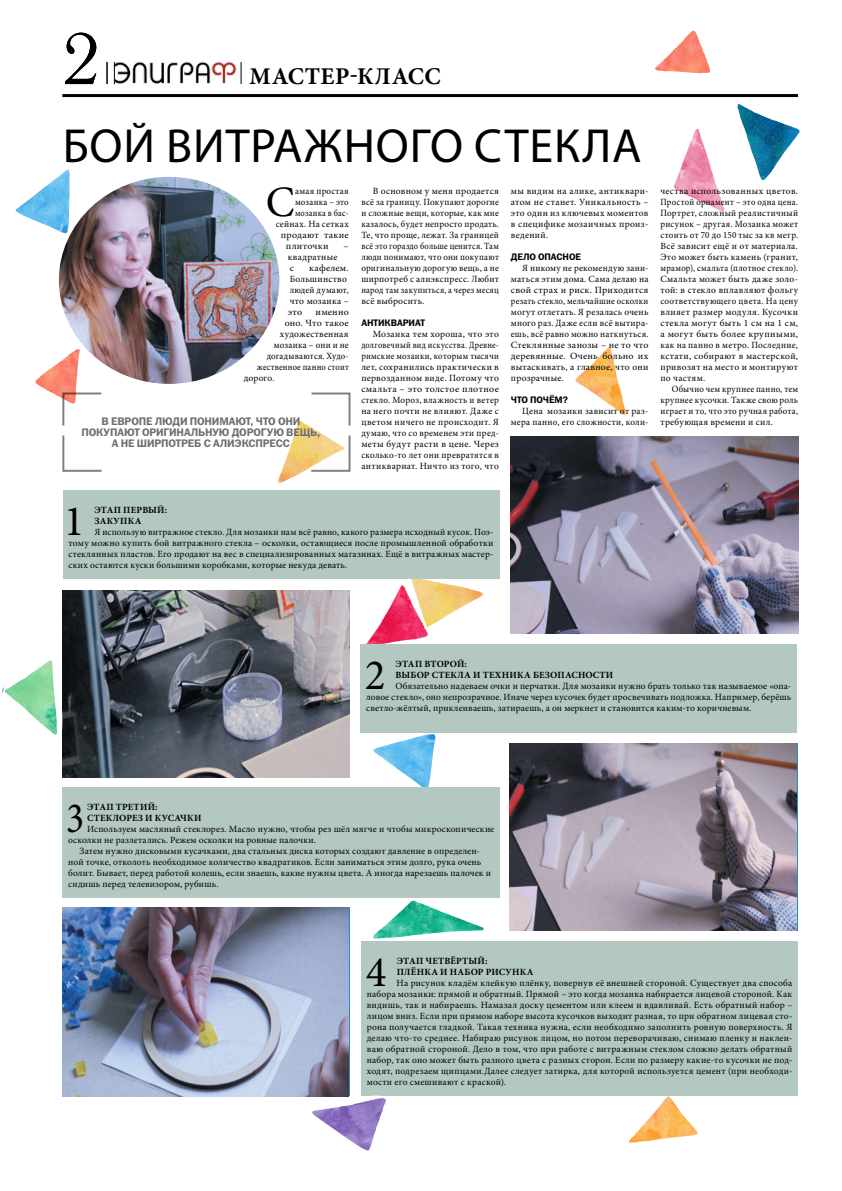
<style>
.page{position:relative;width:842px;height:1191px;background:#fff}
.page>*{position:absolute;margin:0;border:0;box-sizing:border-box;transform-origin:0 0}
.t1{font:72px "Literaturnaya";color:#000}
.t2{font:48px "Myriad Pro";letter-spacing:.02em;color:#000}
.t3{font:43.3px "Minion Pro";color:#000}
.t4{font:43.3px "Minion Pro";color:#000;scale:.87 1}
.t5{font:700 24px "Minion Pro";letter-spacing:.025em;color:#000}
.t6{font:11px "Franklin Gothic Demi C";letter-spacing:.025em;color:#6d6e71}
.t7{font:9.5px/11px "Minion Pro";letter-spacing:.02em;color:#000;text-align:justify}
.t8{font:700 9.5px/11px "Minion Pro";letter-spacing:.025em;color:#000}
.t9{font:9.5px/11px "Minion Pro";letter-spacing:.02em;color:#000;text-align:justify;scale:.94 1}
.t10{font:9.5px/11px "Minion Pro";letter-spacing:.02em;color:#000;scale:1.05 1}
.t11{font:9.5px "Franklin Gothic Demi C";letter-spacing:-.005em;color:#000}
.t12{font:9.5px "Minion Pro";letter-spacing:.02em;color:#000;scale:.93 1}
.t13{font:9.5px "Minion Pro";letter-spacing:.02em;color:#000;scale:.9 1}
.t14{font:9.5px "Minion Pro";letter-spacing:.02em;color:#000;scale:.96 1}
.t15{font:9.5px "Minion Pro";letter-spacing:.02em;color:#000;scale:.89 1}
.t16{font:9.5px "Minion Pro";letter-spacing:.02em;color:#000;scale:.95 1}
</style>
<div class="page">
<svg style="left:575px;top:347px;width:51px;height:68px"></svg>
<svg style="left:629px;top:1096px;width:69px;height:47px"></svg>
<svg style="left:673px;top:103px;width:127px;height:109px"></svg>
<svg style="left:368px;top:900px;width:122px;height:42px"></svg>
<svg style="left:368px;top:733px;width:71px;height:55px"></svg>
<svg style="left:655px;top:30px;width:55px;height:44px"></svg>
<svg style="left:360px;top:579px;width:128px;height:74px"></svg>
<img style="left:509px;top:743px;width:288px;height:188px">
<img style="left:511px;top:436px;width:287px;height:198px">
<img style="left:62px;top:908px;width:287px;height:188px">
<div style="left:63px;top:491px;width:436px;height:88px;background:#b3c8c0"></div>
<div style="left:361px;top:645px;width:436px;height:88px;background:#b3c8c0"></div>
<div style="left:63px;top:788px;width:437px;height:110px;background:#b3c8c0"></div>
<img style="left:59px;top:177px;width:220px;height:207px">
<div style="left:361px;top:942px;width:437px;height:154px;background:#b3c8c0"></div>
<img style="left:62px;top:590px;width:288px;height:187px">
<svg style="left:62px;top:435px;width:40px;height:37px"></svg>
<svg style="left:35px;top:341px;width:68px;height:85px"></svg>
<svg style="left:278px;top:392px;width:73px;height:91px"></svg>
<svg style="left:309px;top:1095px;width:79px;height:56px"></svg>
<svg style="left:15px;top:169px;width:61px;height:67px"></svg>
<svg style="left:2px;top:656px;width:62px;height:88px"></svg>
<hr style="left:62px;top:94px;width:736px;height:3px;background:#000">
<svg style="left:107px;top:62px;width:1px;height:22px"></svg>
<img style="left:114px;top:61px;width:123px;height:24px">
<svg style="left:241px;top:62px;width:1px;height:22px"></svg>
<h1 class="t1" style="left:62px;top:17px;width:40px">2</h1>
<h3 class="t5" style="left:250px;top:59px;width:193px">Мастер-класс</h3>
<h2 class="t2" style="left:63px;top:116px;width:580px">Бой витражного стекла</h2>
<h3 class="t3" style="left:266px;top:173px;width:30px">С</h3>
<p class="t16" style="left:295px;top:185px;width:58px">амая простая</p>
<p class="t7" style="left:361px;top:186px;width:139px;text-indent:11px">В основном у меня продается всё за границу. Покупают дорогие и сложные вещи, которые, как мне казалось, будет непросто продать.<br>Те, что проще, лежат. За границей всё это гораздо больше ценится. Там люди понимают, что они покупают оригинальную дорогую вещь, а не ширпотреб с алиэкспресс. Любит народ там закупиться, а через месяц всё выбросить.</p>
<p class="t11" style="left:361px;top:317px;width:13px">Анти</p>
<p class="t11" style="left:385px;top:317px;width:13px">квариат</p>
<p class="t7" style="left:361px;top:329px;width:139px;text-indent:11px">Мозаика тем хороша, что это долговечный вид искусства. Древне&shy;римские мозаики, которым тысячи лет, сохранились практически в первозданном виде. Потому что смальта – это толстое плотное стекло. Мороз, влажность и ветер на него почти не влияют. Даже с цветом ничего не происходит. Я думаю, что со временем эти пред&shy;меты будут расти в цене. Через сколько-то лет они превратятся в антиквариат. Ничто из того, что</p>
<p class="t7" style="left:511px;top:186px;width:139px">мы видим на алике, антиквари&shy;атом не станет. Уникальность – это один из ключевых моментов в специфике мозаичных произ&shy;ведений.</p>
<p class="t11" style="left:511px;top:251px;width:59px">Дело опасное</p>
<p class="t7" style="left:511px;top:263px;width:139px;text-indent:11px">Я никому не рекомендую зани&shy;маться этим дома. Сама делаю на свой страх и риск. Приходится резать стекло, мельчайшие осколки могут отлетать. Я резалась очень много раз. Даже если всё вытира&shy;ешь, всё равно можно наткнуться.<br>Стеклянные занозы – не то что деревянные. Очень больно их вытаскивать, а главное, что они прозрачные.</p>
<p class="t11" style="left:511px;top:394px;width:58px">Что поч ём?</p>
<p class="t7" style="left:511px;top:406px;width:139px;text-align:right">Цена мозаики зависит от раз&shy;мера панно, его сложности, коли-</p>
<p class="t12" style="left:295px;top:196px;width:59px">мозаика – это</p>
<p class="t15" style="left:295px;top:207px;width:62px">мозаика в бас-</p>
<p class="t7" style="left:276px;top:219px;width:75px">сейнах. На сетках</p>
<p class="t10" style="left:281px;top:230px;width:66px">продают такие</p>
<p class="t10" style="left:286px;top:241px;width:42px">плиточки</p>
<p class="t10" style="left:344px;top:241px;width:6px">–</p>
<p class="t7" style="left:288px;top:252px;width:51px">квадратные с</p>
<p class="t10" style="left:288px;top:263px;width:60px;text-indent:21px">кафелем.<br>Большинство людей думают, что мозаика – это</p>
<p class="t10" style="left:316px;top:307px;width:33px">именно</p>
<p class="t10" style="left:285px;top:318px;width:62px">оно. Что такое</p>
<p class="t7" style="left:280px;top:329px;width:70px">художественная</p>
<p class="t14" style="left:274px;top:339px;width:80px">мозаика – они и не</p>
<p class="t12" style="left:267px;top:350px;width:90px">догадываются. Худо-</p>
<p class="t13" style="left:257px;top:361px;width:104px">жественное панно стоит</p>
<p class="t7" style="left:244px;top:373px;width:32px">дорого.</p>
<p class="t6" style="left:101px;top:415px;width:24px">В Евро</p>
<p class="t6" style="left:139px;top:415px;width:67px">пе люди понима</p>
<p class="t6" style="left:235px;top:415px;width:28px">ют, что</p>
<p class="t6" style="left:278px;top:415px;width:9px">они</p>
<p class="t6" style="left:82px;top:426px;width:69px">покупают ори</p>
<p class="t6" style="left:164px;top:426px;width:14px">гина</p>
<p class="t6" style="left:191px;top:426px;width:57px">льную доро</p>
<p class="t6" style="left:261px;top:426px;width:61px">гую вещь,</p>
<p class="t6" style="left:112px;top:437px;width:6px">ане</p>
<p class="t6" style="left:137px;top:437px;width:39px">ширпотре</p>
<p class="t6" style="left:194px;top:437px;width:97px">б с алиэкспресс</p>
<p class="t7" style="left:660px;top:186px;width:139px">чества использованных цветов.<br>Простой орнамент – это одна цена.<br>Портрет, сложный реалистичный рисунок – другая. Мозаика может стоить от 70 до 150 тыс за кв метр.<br>Всё зависит ещё и от материала.<br>Это может быть камень (гранит, мрамор), смальта (плотное стекло).<br>Смальта может быть даже золо&shy;той: в стекло вплавляют фольгу соответствующего цвета. На цену влияет размер модуля. Кусочки стекла могут быть 1 см на 1 см, а могут быть более крупными, как на панно в метро. Последние, кстати, собирают в мастерской, привозят на место и монтируют по частям.</p>
<p class="t9" style="left:660px;top:384px;width:148px;text-indent:11px">Обычно чем крупнее панно, тем крупнее кусочки. Также свою роль играет и то, что это ручная работа, требующая времени и сил.</p>
<h3 class="t3" style="left:64px;top:492px;width:22px">1</h3>
<p class="t8" style="left:94px;top:504px;width:74px">Этап первый: закупка</p>
<p class="t7" style="left:69px;top:527px;width:426px;text-indent:26px">Я использую витражное стекло. Для мозаики нам всё равно, какого размера исходный кусок. Поэ&shy;тому можно купить бой витражного стекла – осколки, остающиеся после промышленной обработки стеклянных пластов. Его продают на вес в специализированных магазинах. Ещё в витражных мастер&shy;ских остаются куски большими коробками, которые некуда девать.</p>
<h3 class="t3" style="left:365px;top:646px;width:22px">2</h3>
<p class="t8" style="left:396px;top:658px;width:219px">Этап второй:<br>выбор стекла и техника безопасности</p>
<p class="t7" style="left:366px;top:681px;width:426px;text-indent:29px">Обязательно надеваем очки и перчатки. Для мозаики нужно брать только так называемое «опа&shy;ловое стекло», оно непрозрачное. Иначе через кусочек будет просвечивать подложка. Например, берёшь светло-жёлтый, приклеиваешь, затираешь, а он меркнет и становится каким-то коричневым.</p>
<h3 class="t4" style="left:66px;top:789px;width:22px">3</h3>
<p class="t8" style="left:87px;top:801px;width:116px">Этап третий: стеклорез и кусачки</p>
<p class="t7" style="left:87px;top:824px;width:409px">Используем масляный стеклорез. Масло нужно, чтобы рез шёл мягче и чтобы микроскопические</p>
<p class="t7" style="left:68px;top:835px;width:249px">осколки не разлетались. Режем осколки на ровные палочки.</p>
<p class="t7" style="left:80px;top:846px;width:402px">Затем нужно дисковыми кусачками, два стальных диска которых создают давление в определен-</p>
<p class="t7" style="left:68px;top:857px;width:415px">ной точке, отколоть необходимое количество квадратиков. Если заниматься этим долго, рука очень</p>
<p class="t7" style="left:68px;top:868px;width:424px">болит. Бывает, перед работой колешь, если знаешь, какие нужны цвета. А иногда нарезаешь палочек и</p>
<p class="t7" style="left:68px;top:879px;width:152px">сидишь перед телевизором, рубишь.</p>
<h3 class="t3" style="left:366px;top:943px;width:22px">4</h3>
<p class="t8" style="left:397px;top:955px;width:138px">Этап четвёртый:<br>плёнка и набор рисунка</p>
<p class="t7" style="left:367px;top:978px;width:427px;text-indent:30px">На рисунок кладём клейкую плёнку, повернув её внешней стороной. Существует два способа набора мозаики: прямой и обратный. Прямой – это когда мозаика набирается лицевой стороной. Как видишь, так и набираешь. Намазал доску цементом или клеем и вдавливай. Есть обратный набор – лицом вниз. Если при прямом наборе высота кусочков выходит разная, то при обратном лицевая сто&shy;рона получается гладкой. Такая техника нужна, если необходимо заполнить ровную поверхность. Я делаю что-то среднее. Набираю рисунок лицом, но потом переворачиваю, снимаю пленку и наклеи&shy;ваю обратной стороной. Дело в том, что при работе с витражным стеклом сложно делать обратный набор, так оно может быть разного цвета с разных сторон. Если по размеру какие-то кусочки не под&shy;ходят, подрезаем щипцами.Далее следует затирка, для которой используется цемент (при необходи&shy;мости его смешивают с краской).</p>
</div>
